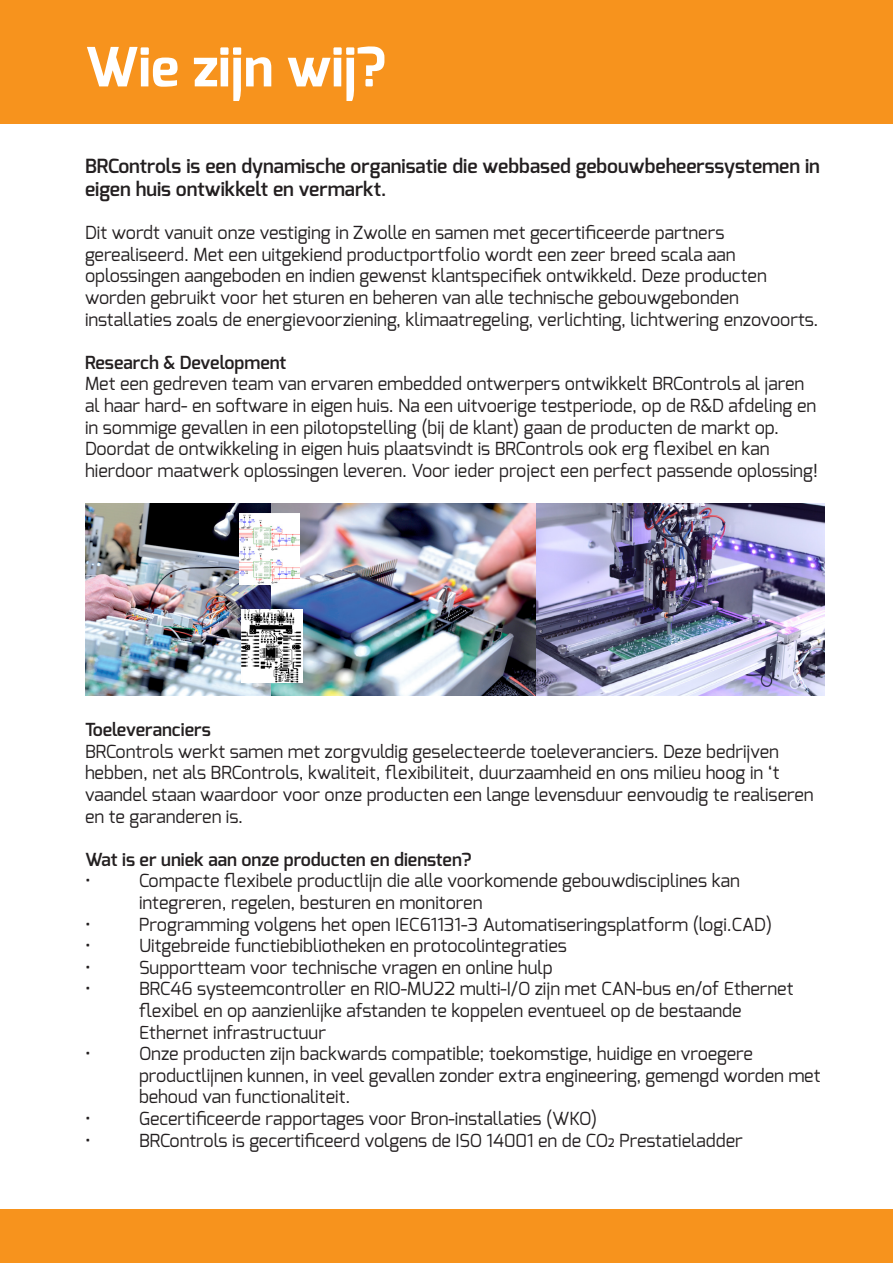
<style>
.page{position:relative;width:893px;height:1263px;background:#fff}
.page>*{position:absolute;margin:0;border:0;box-sizing:border-box;transform-origin:0 0}
.t1{font:700 54px "Exo";color:#fff}
.t2{font:600 19.5px/23.4px "Exo";color:#231f20}
.t3{font:18px/21.6px "Exo";color:#231f20}
.t4{font:600 18px "Exo";color:#231f20}
</style>
<div class="page">
<div style="left:0;top:0;width:893px;height:124px;background:#f7931d"></div>
<div style="left:0;top:1209px;width:893px;height:54px;background:#f7931d"></div>
<img style="left:85px;top:504px;width:187px;height:191px">
<img style="left:272px;top:504px;width:265px;height:191px">
<img style="left:242px;top:610px;width:60px;height:73px">
<img style="left:239px;top:513px;width:61px;height:72px">
<img style="left:537px;top:504px;width:288px;height:192px">
<p class="t1" style="left:85px;top:32px;width:302px">Wie zijn wij?</p>
<p class="t2" style="left:85px;top:154px;width:736px">BRControls is een dynamische organisatie die webbased gebouwbeheerssystemen in eigen huis ontwikkelt en vermarkt.</p>
<p class="t3" style="left:85px;top:222px;width:735px">Dit wordt vanuit onze vestiging in Zwolle en samen met gecertificeerde partners gerealiseerd. Met een uitgekiend productportfolio wordt een zeer breed scala aan oplossingen aangeboden en indien gewenst klantspecifiek ontwikkeld. Deze producten worden gebruikt voor het sturen en beheren van alle technische gebouwgebonden installaties zoals de energievoorziening, klimaatregeling, verlichting, lichtwering enzovoorts.</p>
<p class="t4" style="left:85px;top:351px;width:203px">Research &amp; Development</p>
<p class="t3" style="left:85px;top:373px;width:733px">Met een gedreven team van ervaren embedded ontwerpers ontwikkelt BRControls al jaren al haar hard- en software in eigen huis. Na een uitvoerige testperiode, op de R&amp;D afdeling en in sommige gevallen in een pilotopstelling (bij de klant) gaan de producten de markt op.</p>
<p class="t3" style="left:85px;top:438px;width:734px">Doordat de ontwikkeling in eigen huis plaatsvindt is BRControls ook erg flexibel en kan hierdoor maatwerk oplossingen leveren. Voor ieder project een perfect passende oplossing!</p>
<p class="t4" style="left:85px;top:718px;width:127px">Toeleveranciers</p>
<p class="t3" style="left:85px;top:740px;width:730px">BRControls werkt samen met zorgvuldig geselecteerde toeleveranciers. Deze bedrijven hebben, net als BRControls, kwaliteit, flexibiliteit, duurzaamheid en ons milieu hoog in ‘t vaandel staan waardoor voor onze producten een lange levensduur eenvoudig te realiseren en te garanderen is.</p>
<p class="t4" style="left:85px;top:848px;width:388px">Wat is er uniek aan onze producten en diensten?</p>
<p class="t3" style="left:85px;top:870px;width:7px">•</p>
<p class="t3" style="left:139px;top:870px;width:602px">Compacte flexibele productlijn die alle voorkomende gebouwdisciplines kan integreren, regelen, besturen en monitoren</p>
<p class="t3" style="left:85px;top:913px;width:7px">•</p>
<p class="t3" style="left:139px;top:913px;width:635px">Programming volgens het open IEC61131-3 Automatiseringsplatform (logi.CAD)</p>
<p class="t3" style="left:85px;top:935px;width:7px">•</p>
<p class="t3" style="left:139px;top:935px;width:429px">Uitgebreide functiebibliotheken en protocolintegraties</p>
<p class="t3" style="left:85px;top:956px;width:7px">•</p>
<p class="t3" style="left:139px;top:956px;width:415px">Supportteam voor technische vragen en online hulp</p>
<p class="t3" style="left:85px;top:978px;width:7px">•</p>
<p class="t3" style="left:139px;top:978px;width:656px">BRC46 systeemcontroller en RIO-MU22 multi-I/O zijn met CAN-bus en/of Ethernet flexibel en op aanzienlijke afstanden te koppelen eventueel op de bestaande<br>Ethernet infrastructuur</p>
<p class="t3" style="left:85px;top:1043px;width:7px">•</p>
<p class="t3" style="left:139px;top:1043px;width:683px">Onze producten zijn backwards compatible; toekomstige, huidige en vroegere productlijnen kunnen, in veel gevallen zonder extra engineering, gemengd worden met behoud van functionaliteit.</p>
<p class="t3" style="left:85px;top:1107px;width:7px">•</p>
<p class="t3" style="left:139px;top:1107px;width:460px">Gecertificeerde rapportages voor Bron-installaties (WKO)</p>
<p class="t3" style="left:85px;top:1129px;width:7px">•</p>
<p class="t3" style="left:139px;top:1129px;width:605px">BRControls is gecertificeerd volgens de ISO 14001 en de CO2 Prestatieladder</p>
</div>
